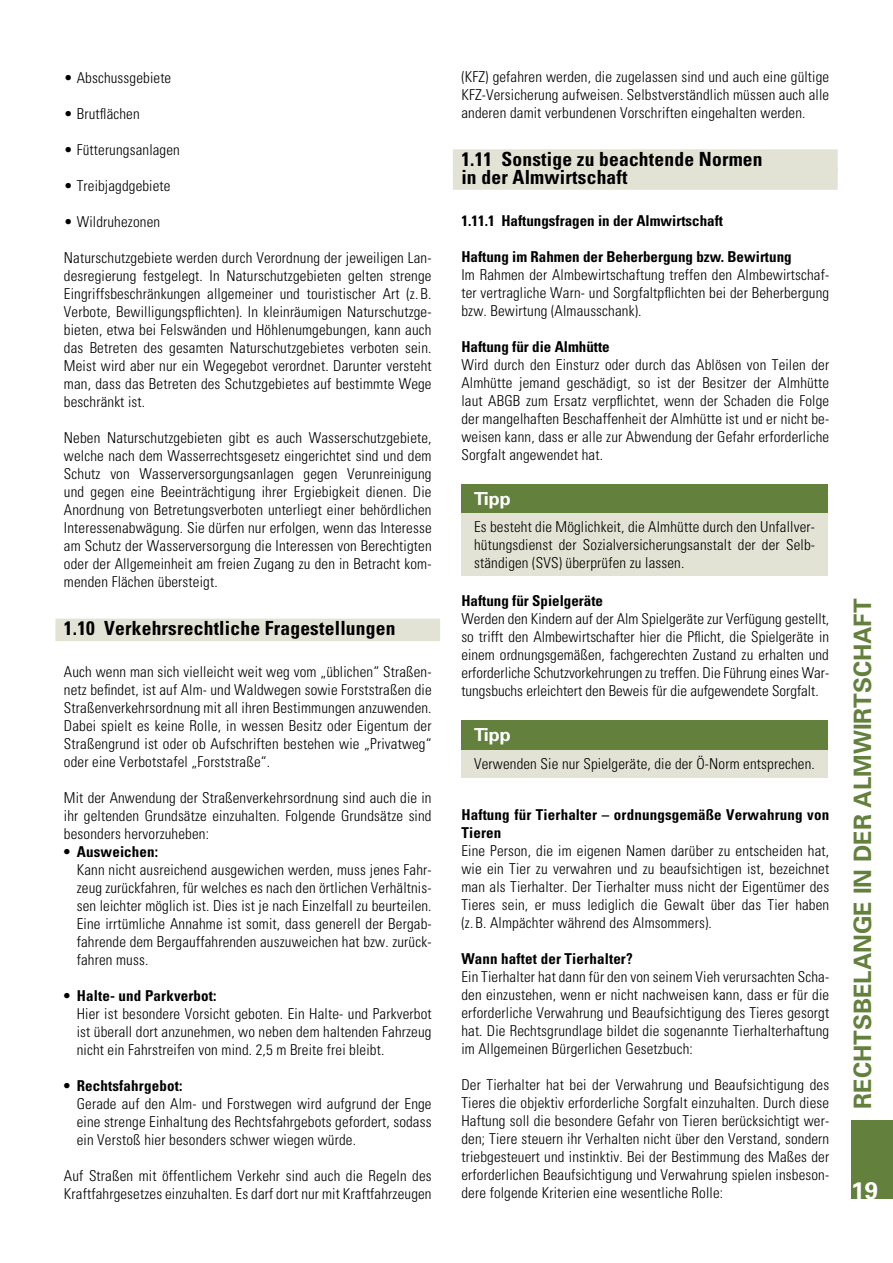
<style>
.page{position:relative;width:893px;height:1263px;background:#fff}
.page>*{position:absolute;margin:0;border:0;box-sizing:border-box;transform-origin:0 0}
.t1{font:700 24px "Univers";color:#63803c}
.t2{font:700 24px "Univers";color:#fff}
.t3{font:700 condensed 19.5px/18px "Univers";letter-spacing:.01em;color:#000}
.t4{font:700 18px "Univers";color:#fff}
.t5{font:300 condensed 15px/18px "Univers";letter-spacing:.01em;color:#000;text-align:justify}
.t6{font:700 condensed 15px/18px "Univers";letter-spacing:.01em;color:#000}
</style>
<div class="page">
<div style="left:851px;top:1120px;width:42px;height:79px;background:#63803c"></div>
<div style="left:55px;top:619px;width:385px;height:22px;background:#e3e3d5"></div>
<div style="left:453px;top:149px;width:385px;height:23px;background:#e3e3d5"></div>
<div style="left:453px;top:167px;width:385px;height:23px;background:#e3e3d5"></div>
<div style="left:461px;top:484px;width:367px;height:30px;background:#63803c"></div>
<div style="left:461px;top:514px;width:367px;height:62px;background:#e3e3d5"></div>
<div style="left:461px;top:720px;width:367px;height:30px;background:#63803c"></div>
<div style="left:461px;top:750px;width:367px;height:27px;background:#e3e3d5"></div>
<p class="t5" style="left:64px;top:69px;width:109px">• Abschussgebiete</p>
<p class="t5" style="left:64px;top:105px;width:77px">• Brutflächen</p>
<p class="t5" style="left:64px;top:141px;width:117px">• Fütterungsanlagen</p>
<p class="t5" style="left:64px;top:177px;width:108px">• Treibjagdgebiete</p>
<p class="t5" style="left:64px;top:213px;width:98px">• Wildruhezonen</p>
<p class="t5" style="left:64px;top:249px;width:369px">Naturschutzgebiete werden durch Verordnung der jeweiligen Lan&shy;desregierung festgelegt. In Naturschutzgebieten gelten strenge Eingriffsbeschränkungen allgemeiner und touristischer Art (z. B.<br>Verbote, Bewilligungspflichten). In kleinräumigen Naturschutzge&shy;bieten, etwa bei Felswänden und Höhlenumgebungen, kann auch das Betreten des gesamten Naturschutzgebietes verboten sein.<br>Meist wird aber nur ein Wegegebot verordnet. Darunter versteht man, dass das Betreten des Schutzgebietes auf bestimmte Wege beschränkt ist.</p>
<p class="t5" style="left:64px;top:429px;width:369px">Neben Naturschutzgebieten gibt es auch Wasserschutzgebiete, welche nach dem Wasserrechtsgesetz eingerichtet sind und dem Schutz von Wasserversorgungsanlagen gegen Verunreinigung und gegen eine Beeinträchtigung ihrer Ergiebigkeit dienen. Die Anordnung von Betretungsverboten unterliegt einer behördlichen Interessenabwägung. Sie dürfen nur erfolgen, wenn das Interesse am Schutz der Wasserversorgung die Interessen von Berechtigten oder der Allgemeinheit am freien Zugang zu den in Betracht kom&shy;menden Flächen übersteigt.</p>
<h2 class="t3" style="left:64px;top:619px;width:333px">1.10 Verkehrsrechtliche Fragestellungen</h2>
<p class="t5" style="left:64px;top:663px;width:369px">Auch wenn man sich vielleicht weit weg vom „üblichen“ Straßen&shy;netz befindet, ist auf Alm- und Waldwegen sowie Forststraßen die Straßenverkehrsordnung mit all ihren Bestimmungen anzuwenden.<br>Dabei spielt es keine Rolle, in wessen Besitz oder Eigentum der Straßengrund ist oder ob Aufschriften bestehen wie „Privatweg“ oder eine Verbotstafel „Forststraße“.</p>
<p class="t5" style="left:64px;top:789px;width:369px">Mit der Anwendung der Straßenverkehrsordnung sind auch die in ihr geltenden Grundsätze einzuhalten. Folgende Grundsätze sind besonders hervorzuheben:</p>
<p class="t6" style="left:64px;top:844px;width:96px">• Ausweichen:</p>
<p class="t5" style="left:77px;top:861px;width:356px">Kann nicht ausreichend ausgewichen werden, muss jenes Fahr&shy;zeug zurückfahren, für welches es nach den örtlichen Verhältnis&shy;sen leichter möglich ist. Dies ist je nach Einzelfall zu beurteilen.<br>Eine irrtümliche Annahme ist somit, dass generell der Bergab&shy;fahrende dem Bergauffahrenden auszuweichen hat bzw. zurück&shy;fahren muss.</p>
<p class="t6" style="left:64px;top:988px;width:154px">• Halte- und Parkverbot:</p>
<p class="t5" style="left:77px;top:1005px;width:356px">Hier ist besondere Vorsicht geboten. Ein Halte- und Parkverbot ist überall dort anzunehmen, wo neben dem haltenden Fahrzeug nicht ein Fahrstreifen von mind. 2,5 m Breite frei bleibt.</p>
<p class="t6" style="left:64px;top:1078px;width:120px">• Rechtsfahrgebot:</p>
<p class="t5" style="left:77px;top:1095px;width:356px">Gerade auf den Alm- und Forstwegen wird aufgrund der Enge eine strenge Einhaltung des Rechtsfahrgebots gefordert, sodass ein Verstoß hier besonders schwer wiegen würde.</p>
<p class="t5" style="left:64px;top:1167px;width:369px">Auf Straßen mit öffentlichem Verkehr sind auch die Regeln des<br>Kraftfahrgesetzes einzuhalten. Es darf dort nur mit Kraftfahrzeugen</p>
<p class="t5" style="left:461px;top:68px;width:369px">(KFZ) gefahren werden, die zugelassen sind und auch eine gültige KFZ-Versicherung aufweisen. Selbstverständlich müssen auch alle anderen damit verbundenen Vorschriften eingehalten werden.</p>
<h2 class="t3" style="left:461px;top:150px;width:303px">1.11 Sonstige zu beachtende Normen in der Almwirtschaft</h2>
<p class="t6" style="left:461px;top:212px;width:263px">1.11.1 Haftungsfragen in der Almwirtschaft</p>
<p class="t6" style="left:461px;top:248px;width:332px">Haftung im Rahmen der Beherbergung bzw. Bewirtung</p>
<p class="t5" style="left:461px;top:266px;width:369px">Im Rahmen der Almbewirtschaftung treffen den Almbewirtschaf&shy;ter vertragliche Warn- und Sorgfaltpflichten bei der Beherbergung bzw. Bewirtung (Almausschank).</p>
<p class="t6" style="left:461px;top:338px;width:150px">Haftung für die Almhütte</p>
<p class="t5" style="left:461px;top:356px;width:369px">Wird durch den Einsturz oder durch das Ablösen von Teilen der Almhütte jemand geschädigt, so ist der Besitzer der Almhütte laut ABGB zum Ersatz verpflichtet, wenn der Schaden die Folge der mangelhaften Beschaffenheit der Almhütte ist und er nicht be&shy;weisen kann, dass er alle zur Abwendung der Gefahr erforderliche Sorgfalt angewendet hat.</p>
<p class="t4" style="left:474px;top:488px;width:38px">Tipp</p>
<p class="t5" style="left:474px;top:518px;width:342px">Es besteht die Möglichkeit, die Almhütte durch den Unfallver&shy;hütungsdienst der Sozialversicherungsanstalt der der Selb&shy;ständigen (SVS) überprüfen zu lassen.</p>
<p class="t6" style="left:461px;top:592px;width:143px">Haftung für Spielgeräte</p>
<p class="t5" style="left:461px;top:610px;width:369px">Werden den Kindern auf der Alm Spielgeräte zur Verfügung gestellt, so trifft den Almbewirtschafter hier die Pflicht, die Spielgeräte in einem ordnungsgemäßen, fachgerechten Zustand zu erhalten und erforderliche Schutzvorkehrungen zu treffen. Die Führung eines War&shy;tungsbuchs erleichtert den Beweis für die aufgewendete Sorgfalt.</p>
<p class="t4" style="left:474px;top:724px;width:38px">Tipp</p>
<p class="t5" style="left:474px;top:755px;width:342px">Verwenden Sie nur Spielgeräte, die der Ö-Norm entsprechen.</p>
<p class="t6" style="left:461px;top:806px;width:369px">Haftung für Tierhalter – ordnungsgemäße Verwahrung von<br>Tieren</p>
<p class="t5" style="left:461px;top:842px;width:369px">Eine Person, die im eigenen Namen darüber zu entscheiden hat, wie ein Tier zu verwahren und zu beaufsichtigen ist, bezeichnet man als Tierhalter. Der Tierhalter muss nicht der Eigentümer des Tieres sein, er muss lediglich die Gewalt über das Tier haben (z. B. Almpächter während des Almsommers).</p>
<p class="t6" style="left:461px;top:950px;width:173px">Wann haftet der Tierhalter?</p>
<p class="t5" style="left:461px;top:968px;width:369px">Ein Tierhalter hat dann für den von seinem Vieh verursachten Scha&shy;den einzustehen, wenn er nicht nachweisen kann, dass er für die erforderliche Verwahrung und Beaufsichtigung des Tieres gesorgt hat. Die Rechtsgrundlage bildet die sogenannte Tierhalterhaftung im Allgemeinen Bürgerlichen Gesetzbuch:</p>
<p class="t5" style="left:461px;top:1076px;width:369px">Der Tierhalter hat bei der Verwahrung und Beaufsichtigung des Tieres die objektiv erforderliche Sorgfalt einzuhalten. Durch diese Haftung soll die besondere Gefahr von Tieren berücksichtigt wer&shy;den; Tiere steuern ihr Verhalten nicht über den Verstand, sondern triebgesteuert und instinktiv. Bei der Bestimmung des Maßes der erforderlichen Beaufsichtigung und Verwahrung spielen insbeson&shy;dere folgende Kriterien eine wesentliche Rolle:</p>
<h1 class="t1" style="left:849px;top:1109px;width:512px;rotate:-90deg">RECHTSBELANGE IN DER ALMWIRTSCHAFT</h1>
<h1 class="t2" style="left:851px;top:1176px;width:28px">19</h1>
</div>
